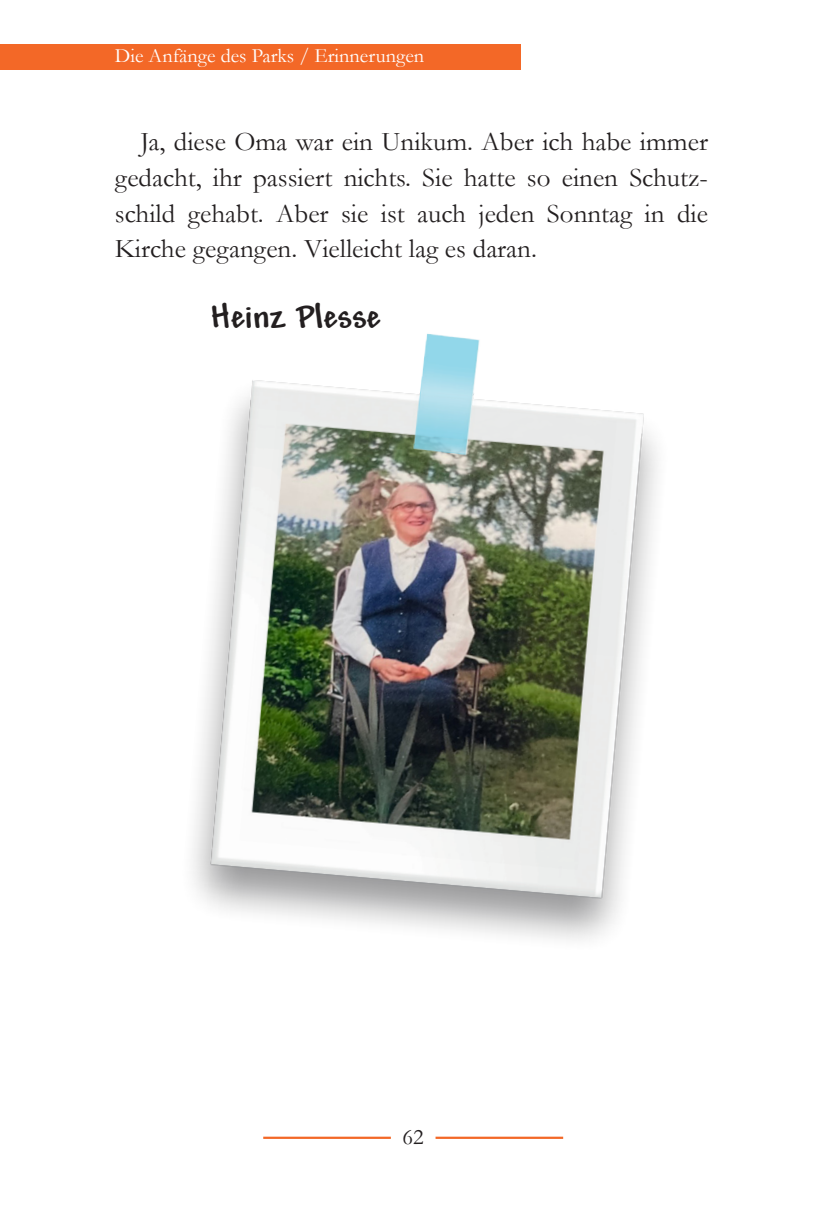
<style>
.page{position:relative;width:836px;height:1219px;background:#fff}
.page>*{position:absolute;margin:0;border:0;box-sizing:border-box;transform-origin:0 0}
.t1{font:700 36px "Andy";color:#231f20}
.t2{font:27px/35.6px "Garamond";color:#231f20;text-align:justify}
.t3{font:22.5px "Garamond";color:#231f20}
.t4{font:20.25px "Garamond";color:#fff}
</style>
<div class="page">
<div style="left:0;top:45px;width:520px;height:25px;background:#f36827"></div>
<hr style="left:263px;top:1136px;width:128px;height:2px;background:#f36827">
<hr style="left:435px;top:1136px;width:128px;height:2px;background:#f36827">
<img style="left:192px;top:333px;width:466px;height:607px">
<p class="t4" style="left:115px;top:42px;width:311px">Die Anfänge des Parks / Erinnerungen</p>
<p class="t2" style="left:115px;top:123px;width:594px;text-indent:26px">Ja, diese Oma war ein Unikum. Aber ich habe immer gedacht, ihr passiert nichts. Sie hatte so einen Schutz&shy;schild gehabt. Aber sie ist auch jeden Sonntag in die Kirche gegangen. Vielleicht lag es daran.</p>
<h1 class="t1" style="left:210px;top:297px;width:172px">Heinz Plesse</h1>
<p class="t3" style="left:402px;top:1121px;width:23px">62</p>
</div>
